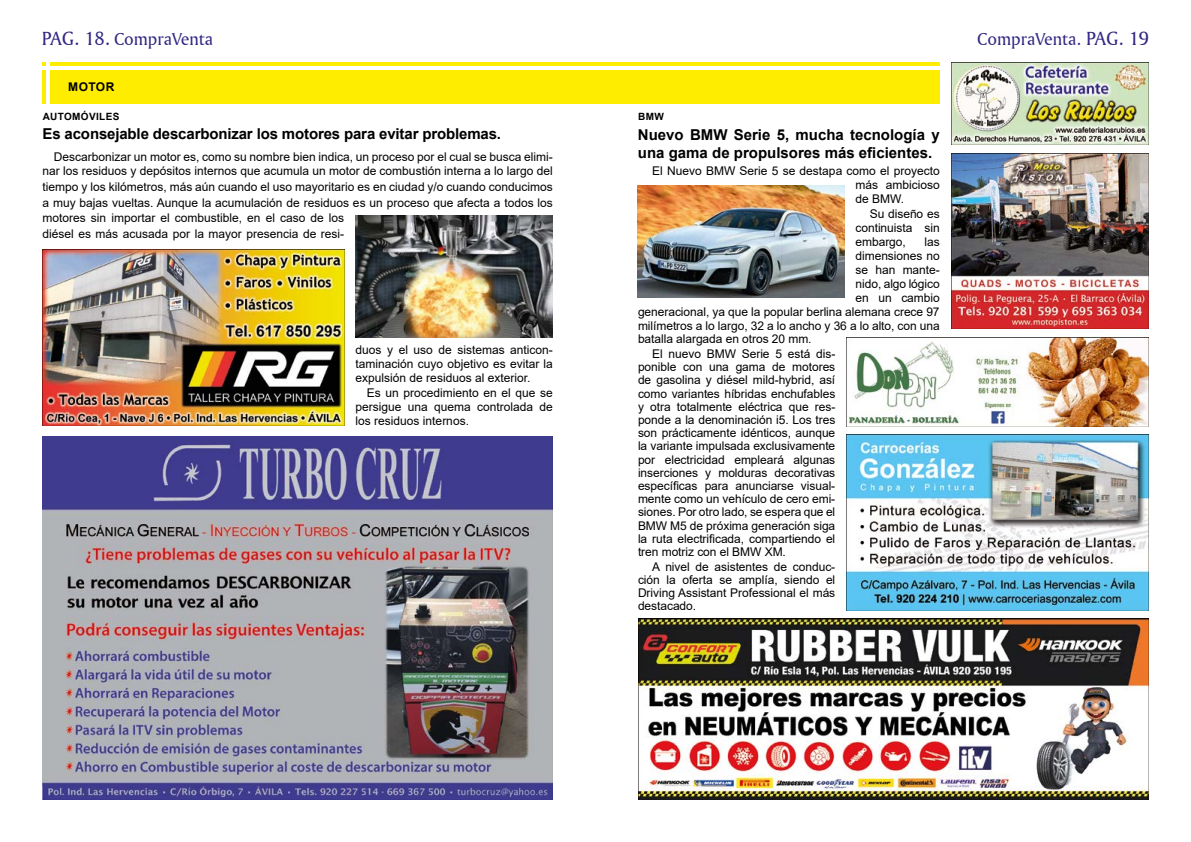
<style>
.page{position:relative;width:1191px;height:842px;background:#fff}
.page>*{position:absolute;margin:0;border:0;box-sizing:border-box;transform-origin:0 0}
.t1{font:18px "Amerigo BT Roman A";color:#312783}
.t2{font:700 15px/18px "Arial";color:#000}
.t3{font:12px/13.2px "Arial";color:#000;text-align:justify}
.t4{font:700 12px "Arial";letter-spacing:.035em;color:#000}
.t5{font:700 10px "Arial";letter-spacing:.035em;color:#000}
.s1{font-size:20px}
</style>
<div class="page">
<div style="left:43px;top:62px;width:896px;height:41px;background:#ffed00"></div>
<hr style="left:42px;top:66px;width:900px;height:3px;background:#fff">
<hr style="left:46px;top:62px;width:4px;height:42px;background:#fff">
<img style="left:43px;top:436px;width:510px;height:363px">
<img style="left:355px;top:216px;width:198px;height:122px">
<img style="left:846px;top:434px;width:302px;height:176px">
<img style="left:638px;top:618px;width:510px;height:181px">
<img style="left:951px;top:62px;width:197px;height:83px">
<img style="left:951px;top:153px;width:197px;height:176px">
<img style="left:42px;top:250px;width:302px;height:175px">
<img style="left:638px;top:186px;width:206px;height:111px">
<img style="left:846px;top:338px;width:302px;height:88px">
<h1 class="t1" style="left:42px;top:28px;width:173px"><span class="s1">PAG. 18.</span> CompraVenta</h1>
<h1 class="t1" style="left:977px;top:28px;width:173px">CompraVenta. <span class="s1">PAG. 19</span></h1>
<p class="t4" style="left:68px;top:78px;width:48px">MOTOR</p>
<p class="t5" style="left:43px;top:110px;width:78px">AUTOMÓVILES</p>
<p class="t2" style="left:43px;top:125px;width:460px">Es aconsejable descarbonizar los motores para evitar problemas.</p>
<p class="t3" style="left:43px;top:149px;width:512px;line-height:14.4px;text-align:right">Descarbonizar un motor es, como su nombre bien indica, un proceso por el cual se busca elimi&shy;nar los residuos y depósitos internos que acumula un motor de combustión interna a lo largo del</p>
<p class="t3" style="left:43px;top:179px;width:512px;line-height:15.7px;text-align:left">tiempo y los kilómetros, más aún cuando el uso mayoritario es en ciudad y/o cuando conducimos a muy bajas vueltas. Aunque la acumulación de residuos es un proceso que afecta a todos los motores sin importar el combustible, en el caso de los<br>diésel es más acusada por la mayor presencia de resi-</p>
<p class="t3" style="left:355px;top:342px;width:199px;line-height:14.3px">duos y el uso de sistemas anticon&shy;taminación cuyo objetivo es evitar la expulsión de residuos al exterior.</p>
<p class="t3" style="left:355px;top:385px;width:199px;line-height:14.3px;text-indent:11px">Es un procedimiento en el que se persigue una quema controlada de los residuos internos.</p>
<p class="t5" style="left:638px;top:110px;width:27px">BMW</p>
<p class="t2" style="left:638px;top:126px;width:303px">Nuevo BMW Serie 5, mucha tecnología y una gama de propulsores más eficientes.</p>
<p class="t3" style="left:855px;top:163px;width:86px;line-height:14px;text-indent:-203px">El Nuevo BMW Serie 5 se destapa como el proyecto más ambicioso de BMW.</p>
<p class="t3" style="left:855px;top:207px;width:86px;line-height:14px;text-indent:14px">Su diseño es continuista sin embargo,</p>
<p class="t3" style="left:924px;top:235px;width:17px">las</p>
<p class="t3" style="left:855px;top:249px;width:86px">dimensiones no</p>
<p class="t3" style="left:855px;top:263px;width:86px">se han mante-</p>
<p class="t3" style="left:855px;top:277px;width:86px">nido, algo lógico</p>
<p class="t3" style="left:855px;top:291px;width:86px">en un cambio</p>
<p class="t3" style="left:638px;top:305px;width:303px">generacional, ya que la popular berlina alemana crece 97</p>
<p class="t3" style="left:638px;top:319px;width:303px">milímetros a lo largo, 32 a lo ancho y 36 a lo alto, con una</p>
<p class="t3" style="left:638px;top:332px;width:175px">batalla alargada en otros 20 mm.</p>
<p class="t3" style="left:638px;top:347px;width:199px;text-indent:14px">El nuevo BMW Serie 5 está dis&shy;ponible con una gama de motores de gasolina y diésel mild-hybrid, así como variantes híbridas enchufables y otra totalmente eléctrica que res&shy;ponde a la denominación i5. Los tres son prácticamente idénticos, aunque la variante impulsada exclusivamente por electricidad empleará algunas inserciones y molduras decorativas específicas para anunciarse visual&shy;mente como un vehículo de cero emi&shy;siones. Por otro lado, se espera que el BMW M5 de próxima generación siga la ruta electrificada, compartiendo el tren motriz con el BMW XM.</p>
<p class="t3" style="left:638px;top:560px;width:199px;text-indent:14px">A nivel de asistentes de conduc&shy;ción la oferta se amplía, siendo el Driving Assistant Professional el más destacado.</p>
</div>
